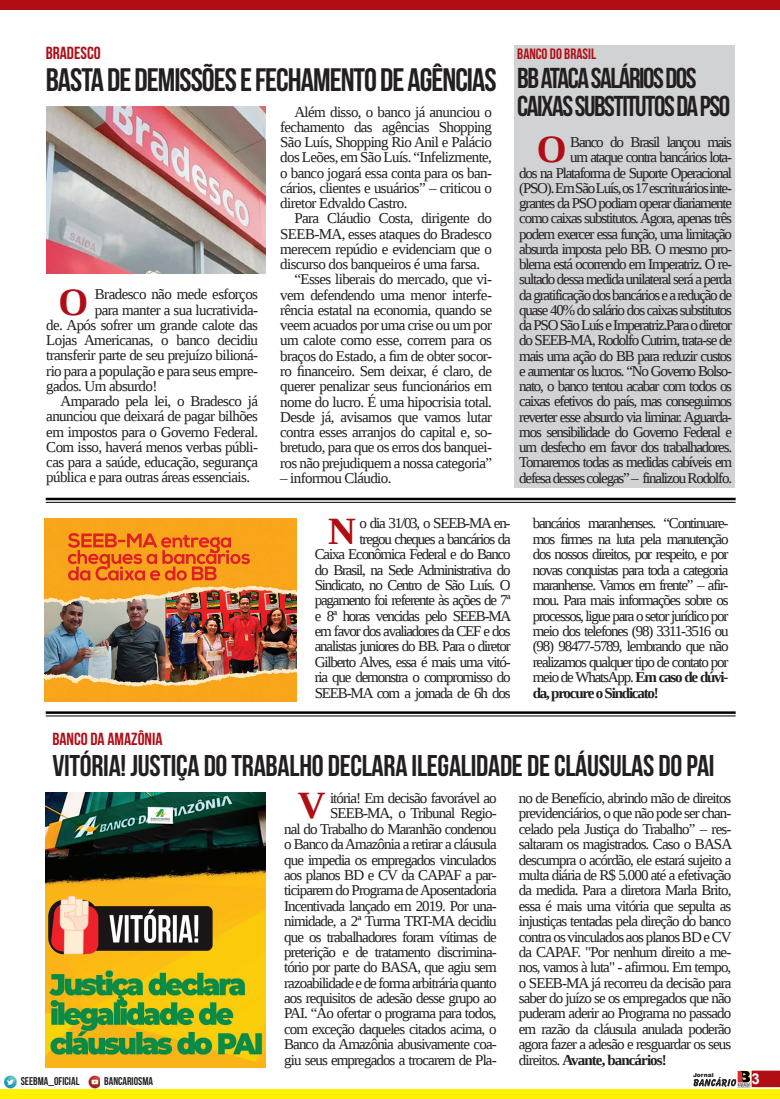
<style>
.page{position:relative;width:780px;height:1099px;background:#fff}
.page>*{position:absolute;margin:0;border:0;box-sizing:border-box;transform-origin:0 0}
.t1{font:700 38.5px "Liberation Serif";color:#b00d15}
.t2{font:700 38.25px "Liberation Serif";color:#b00d15}
.t3{font:32.5px "Bebas Neue";letter-spacing:-.03em;color:#231f20}
.t4{font:30px "Bebas Neue";letter-spacing:-.01em;color:#231f20}
.t5{font:28.75px/28.8px "Bebas Neue";letter-spacing:-.05em;color:#231f20}
.t6{font:17.5px "Bebas Neue";color:#b00d15}
.t7{font:15px/15.4px "Liberation Serif";letter-spacing:-.06em;color:#231f20;text-align:justify}
.t8{font:15px/15.2px "Liberation Serif";letter-spacing:-.08em;color:#231f20;text-align:right}
.t9{font:15px "Liberation Serif";letter-spacing:-.04em;color:#231f20}
.t10{font:15px "Bebas Neue";color:#b00d15}
.t11{font:700 15px "Arial";color:#fff}
.t12{font:11.25px "Bebas Neue";color:#231f20}
.t13{font:900 6px "Arial";color:#231f20}
.s1{font-weight:700}
</style>
<div class="page">
<svg style="left:693px;top:1070px;width:87px;height:18px"></svg>
<div style="left:0;top:1089px;width:780px;height:9px;background:#fff101"></div>
<div style="left:0;top:0;width:780px;height:10px;background:#b00d15"></div>
<img style="left:4px;top:1075px;width:13px;height:13px">
<img style="left:88px;top:1075px;width:12px;height:13px">
<hr style="left:46px;top:711px;width:689px;height:2px;background:#000">
<hr style="left:46px;top:715px;width:689px;height:1px;background:#000">
<img style="left:46px;top:792px;width:219px;height:275px">
<div style="left:514px;top:45px;width:220px;height:442px;background:#d1d2d4"></div>
<img style="left:46px;top:106px;width:219px;height:168px">
<hr style="left:46px;top:497px;width:689px;height:3px;background:#000">
<hr style="left:46px;top:502px;width:689px;height:1px;background:#000">
<img style="left:45px;top:518px;width:251px;height:183px">
<p class="t6" style="left:46px;top:44px;width:57px">BRADESCO</p>
<h3 class="t3" style="left:46px;top:62px;width:452px">BASTA DE DEMISSÕES E FECHAMENTO DE AGÊNCIAS</h3>
<h2 class="t2" style="left:59px;top:276px;width:31px">O</h2>
<p class="t9" style="left:95px;top:284px;width:165px">Bradesco não mede esforços</p>
<p class="t9" style="left:95px;top:300px;width:165px">para manter a sua lucrativida-</p>
<p class="t9" style="left:46px;top:315px;width:213px">de. Após sofrer um grande calote das</p>
<p class="t9" style="left:46px;top:330px;width:213px">Lojas Americanas, o banco decidiu</p>
<p class="t9" style="left:46px;top:345px;width:213px">transferir parte de seu prejuízo bilioná-</p>
<p class="t9" style="left:46px;top:361px;width:213px">rio para a população e para seus empre-</p>
<p class="t9" style="left:46px;top:376px;width:113px">gados. Um absurdo!</p>
<p class="t9" style="left:60px;top:391px;width:199px">Amparado pela lei, o Bradesco já</p>
<p class="t9" style="left:46px;top:406px;width:213px">anunciou que deixará de pagar bilhões</p>
<p class="t9" style="left:46px;top:422px;width:213px">em impostos para o Governo Federal.</p>
<p class="t9" style="left:46px;top:437px;width:213px">Com isso, haverá menos verbas públi-</p>
<p class="t9" style="left:46px;top:452px;width:213px">cas para a saúde, educação, segurança</p>
<p class="t9" style="left:46px;top:467px;width:205px">pública e para outras áreas essenciais.</p>
<p class="t7" style="left:280px;top:104px;width:213px;text-indent:14px">Além disso, o banco já anunciou o fechamento das agências Shopping São Luís, Shopping Rio Anil e Palácio dos Leões, em São Luís. “Infelizmente, o banco jogará essa conta para os ban&shy;cários, clientes e usuários” – criticou o diretor Edvaldo Castro.</p>
<p class="t9" style="left:294px;top:209px;width:199px">Para Cláudio Costa, dirigente do</p>
<p class="t9" style="left:280px;top:224px;width:213px">SEEB-MA, esses ataques do Bradesco</p>
<p class="t9" style="left:280px;top:239px;width:213px">merecem repúdio e evidenciam que o</p>
<p class="t9" style="left:280px;top:254px;width:201px">discurso dos banqueiros é uma farsa.</p>
<p class="t9" style="left:294px;top:270px;width:199px">“Esses liberais do mercado, que vi-</p>
<p class="t9" style="left:280px;top:285px;width:213px">vem defendendo uma menor interfe-</p>
<p class="t9" style="left:280px;top:300px;width:213px">rência estatal na economia, quando se</p>
<p class="t9" style="left:280px;top:315px;width:213px">veem acuados por uma crise ou um por</p>
<p class="t9" style="left:280px;top:331px;width:213px">um calote como esse, correm para os</p>
<p class="t9" style="left:280px;top:346px;width:213px">braços do Estado, a fim de obter socor-</p>
<p class="t9" style="left:280px;top:361px;width:213px">ro financeiro. Sem deixar, é claro, de</p>
<p class="t9" style="left:280px;top:376px;width:213px">querer penalizar seus funcionários em</p>
<p class="t9" style="left:280px;top:392px;width:213px">nome do lucro. É uma hipocrisia total.</p>
<p class="t9" style="left:280px;top:407px;width:213px">Desde já, avisamos que vamos lutar</p>
<p class="t9" style="left:280px;top:422px;width:213px">contra esses arranjos do capital e, so-</p>
<p class="t9" style="left:280px;top:437px;width:213px">bretudo, para que os erros dos banquei-</p>
<p class="t9" style="left:280px;top:453px;width:213px">ros não prejudiquem a nossa categoria”</p>
<p class="t9" style="left:280px;top:468px;width:113px">– informou Cláudio.</p>
<p class="t10" style="left:517px;top:45px;width:80px">BANCO DO BRASIL</p>
<h3 class="t5" style="left:517px;top:63px;width:214px">BB ATACA SALÁRIOS DOS<br>CAIXAS SUBSTITUTOS DA PSO</h3>
<h2 class="t2" style="left:537px;top:124px;width:31px">O</h2>
<p class="t8" style="left:519px;top:134px;width:214px">Banco do Brasil lançou mais<br>um ataque contra bancários lota-<br>dos na Plataforma de Suporte Operacional (PSO). Em São Luís, os 17 escriturários inte&shy;grantes da PSO podiam operar diariamente como caixas substitutos. Agora, apenas três podem exercer essa função, uma limitação absurda imposta pelo BB. O mesmo pro&shy;blema está ocorrendo em Imperatriz. O re&shy;sultado dessa medida unilateral será a perda da gratificação dos bancários e a redução de quase 40% do salário dos caixas substitutos da PSO São Luís e Imperatriz.Para o diretor do SEEB-MA, Rodolfo Cutrim, trata-se de mais uma ação do BB para reduzir custos e aumentar os lucros. “No Governo Bolso&shy;nato, o banco tentou acabar com todos os caixas efetivos do país, mas conseguimos reverter esse absurdo via liminar. Aguarda&shy;mos sensibilidade do Governo Federal e um desfecho em favor dos trabalhadores.<br>Tomaremos todas as medidas cabíveis em defesa desses colegas” – finalizou Rodolfo.</p>
<p class="t8" style="left:315px;top:515px;width:198px">o dia 31/03, o SEEB-MA en-<br>tregou cheques a bancários da<br>Caixa Econômica Federal e do Banco do Brasil, na Sede Administrativa do Sindicato, no Centro de São Luís. O pagamento foi referente às ações de 7ª e 8ª horas vencidas pelo SEEB-MA em favor dos avaliadores da CEF e dos analistas juniores do BB. Para o diretor Gilberto Alves, essa é mais uma vitó&shy;ria que demonstra o compromisso do SEEB-MA com a jornada de 6h dos</p>
<p class="t7" style="left:532px;top:515px;width:197px">bancários maranhenses. “Continuare&shy;mos firmes na luta pela manutenção dos nossos direitos, por respeito, e por novas conquistas para toda a categoria maranhense. Vamos em frente” – afir&shy;mou. Para mais informações sobre os processos, ligue para o setor jurídico por meio dos telefones (98) 3311-3516 ou (98) 98477-5789, lembrando que não realizamos qualquer tipo de contato por meio de WhatsApp. <span class="s1">Em caso de dúvi&shy;da, procure o Sindicato!</span></p>
<h1 class="t1" style="left:328px;top:505px;width:29px">N</h1>
<p class="t6" style="left:52px;top:729px;width:112px">BANCO DA AMAZÔNIA</p>
<h3 class="t4" style="left:52px;top:749px;width:663px">VITÓRIA! JUSTIÇA DO TRABALHO DECLARA ILEGALIDADE DE CLÁUSULAS DO PAI</h3>
<h1 class="t1" style="left:298px;top:779px;width:29px">V</h1>
<p class="t7" style="left:284px;top:790px;width:214px;text-align:right">itória! Em decisão favorável ao SEEB-MA, o Tribunal Regio-<br>nal do Trabalho do Maranhão condenou o Banco da Amazônia a retirar a cláusula que impedia os empregados vinculados aos planos BD e CV da CAPAF a par&shy;ticiparem do Programa de Aposentadoria Incentivada lançado em 2019. Por una&shy;nimidade, a 2ª Turma TRT-MA decidiu que os trabalhadores foram vítimas de preterição e de tratamento discrimina&shy;tório por parte do BASA, que agiu sem razoabilidade e de forma arbitrária quanto aos requisitos de adesão desse grupo ao PAI. “Ao ofertar o programa para todos, com exceção daqueles citados acima, o Banco da Amazônia abusivamente coa&shy;giu seus empregados a trocarem de Pla-</p>
<p class="t7" style="left:519px;top:790px;width:215px">no de Benefício, abrindo mão de direitos previdenciários, o que não pode ser chan&shy;celado pela Justiça do Trabalho” – res&shy;saltaram os magistrados. Caso o BASA descumpra o acórdão, ele estará sujeito a multa diária de R$ 5.000 até a efetivação da medida. Para a diretora Marla Brito, essa é mais uma vitória que sepulta as injustiças tentadas pela direção do banco contra os vinculados aos planos BD e CV da CAPAF. "Por nenhum direito a me&shy;nos, vamos à luta" - afirmou. Em tempo, o SEEB-MA já recorreu da decisão para saber do juízo se os empregados que não puderam aderir ao Programa no passado em razão da cláusula anulada poderão agora fazer a adesão e resguardar os seus direitos. <span class="s1">Avante, bancários!</span></p>
<p class="t12" style="left:21px;top:1075px;width:60px">SEEBMA_OFICIAL</p>
<p class="t12" style="left:104px;top:1075px;width:50px">BANCARIOSMA</p>
<p class="t13" style="left:693px;top:1070px;width:22px">Jornal</p>
<p class="t11" style="left:751px;top:1068px;width:10px">3</p>
</div>
